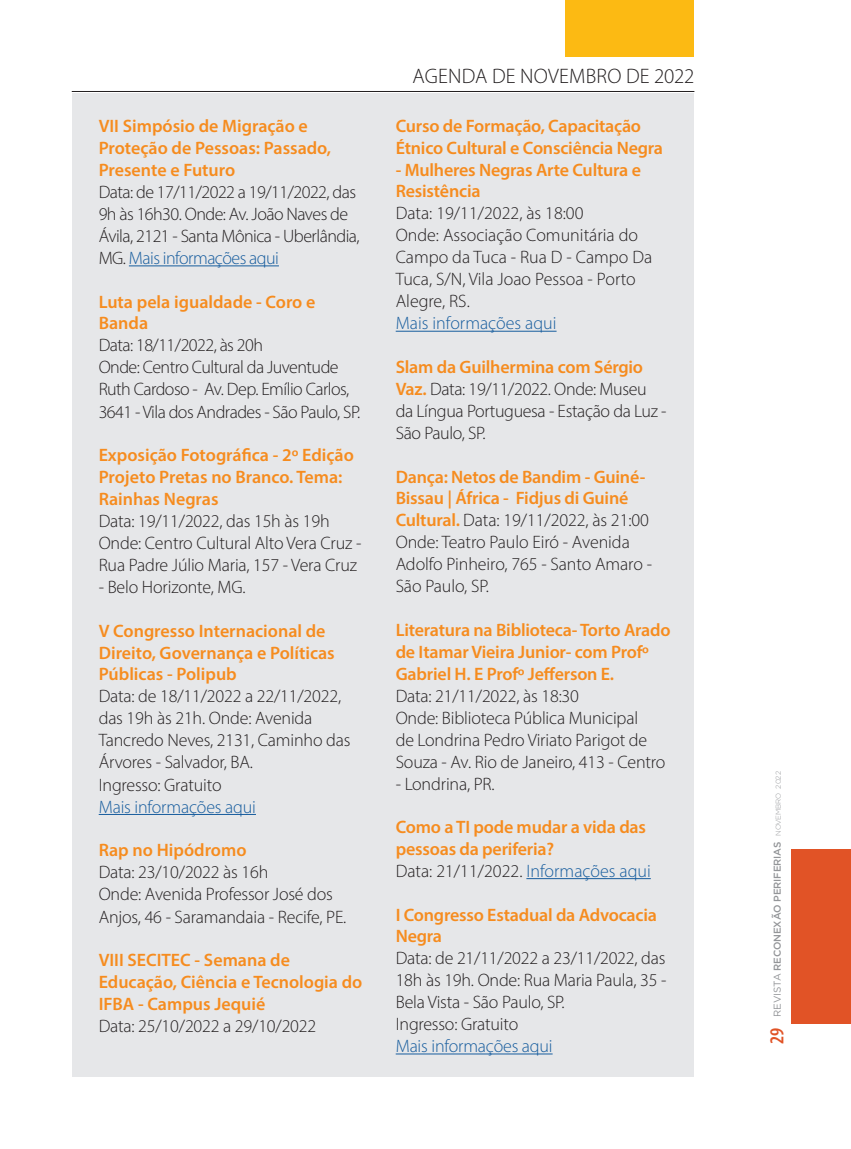
<style>
.page{position:relative;width:851px;height:1149px;background:#fff}
.page>*{position:absolute;margin:0;border:0;box-sizing:border-box;transform-origin:0 0}
.t1{font:300 21px "Myriad Pro";letter-spacing:.01em;color:#231f20}
.t2{font:300 18px/22px "Myriad Pro";letter-spacing:-.01em;color:#231f20}
.t3{font:600 18px/21.8px "Myriad Pro";letter-spacing:-.01em;color:#f68c1f}
.t4{font:300 18px/22px "Myriad Pro";letter-spacing:-.03em;color:#231f20}
.t5{font:300 18px "Myriad Pro";letter-spacing:-.01em;color:#175d9e}
.t6{font:500 9.9px "Gotham";letter-spacing:-.01em;color:#939598}
.s1{color:#175d9e}
.s2{font-weight:600;color:#f68c1f}
.s3{font-weight:300;color:#231f20}
.s4{font-weight:300;color:#175d9e}
.s5{font-family:"Myriad Pro";font-weight:600;font-stretch:condensed;font-size:19.95px;color:#e15326}
.s6{font-weight:400}
.s7{font-weight:300;font-size:7.05px}
</style>
<div class="page">
<div style="left:72px;top:94px;width:621px;height:982px;background:#e6e7e9"></div>
<div style="left:564px;top:1px;width:129px;height:56px;background:#fcba13"></div>
<div style="left:791px;top:848px;width:59px;height:175px;background:#e15326"></div>
<hr style="left:129px;top:265px;width:150px;height:1px;background:#175d9e">
<hr style="left:99px;top:813px;width:157px;height:1px;background:#175d9e">
<hr style="left:72px;top:91px;width:622px;height:1px;background:#231f20">
<hr style="left:395px;top:330px;width:161px;height:1px;background:#175d9e">
<hr style="left:526px;top:877px;width:124px;height:1px;background:#175d9e">
<hr style="left:395px;top:1053px;width:157px;height:1px;background:#175d9e">
<p class="t3" style="left:99px;top:115px;width:234px">VII Simpósio de Migração e<br>Proteção de Pessoas: Passado,<br>Presente e Futuro</p>
<p class="t4" style="left:99px;top:181px;width:262px">Data: de 17/11/2022 a 19/11/2022, das 9h às 16h30. Onde: Av. João Naves de Ávila, 2121 - Santa Mônica - Uberlândia, MG. <span class="s1">Mais informações aqui</span></p>
<p class="t3" style="left:99px;top:290px;width:218px">Luta pela igualdade - Coro e<br>Banda</p>
<p class="t4" style="left:99px;top:334px;width:263px">Data: 18/11/2022, às 20h<br>Onde: Centro Cultural da Juventude Ruth Cardoso - Av. Dep. Emílio Carlos, 3641 - Vila dos Andrades - São Paulo, SP.</p>
<p class="t3" style="left:99px;top:444px;width:256px">Exposição Fotográfica - 2º Edição<br>Projeto Pretas no Branco. Tema:<br>Rainhas Negras</p>
<p class="t2" style="left:99px;top:509px;width:264px">Data: 19/11/2022, das 15h às 19h<br>Onde: Centro Cultural Alto Vera Cruz -<br>Rua Padre Júlio Maria, 157 - Vera Cruz</p>
<p class="t2" style="left:99px;top:575px;width:148px">- Belo Horizonte, MG.</p>
<p class="t3" style="left:99px;top:619px;width:237px">V Congresso Internacional de<br>Direito, Governança e Políticas<br>Públicas - Polipub</p>
<p class="t2" style="left:99px;top:685px;width:253px">Data: de 18/11/2022 a 22/11/2022, das 19h às 21h. Onde: Avenida<br>Tancredo Neves, 2131, Caminho das<br>Árvores - Salvador, BA.<br>Ingresso: Gratuito</p>
<p class="t5" style="left:99px;top:795px;width:159px">Mais informações aqui</p>
<p class="t3" style="left:99px;top:838px;width:149px">Rap no Hipódromo</p>
<p class="t2" style="left:99px;top:861px;width:249px">Data: 23/10/2022 às 16h<br>Onde: Avenida Professor José dos<br>Anjos, 46 - Saramandaia - Recife, PE.</p>
<p class="t3" style="left:99px;top:948px;width:265px">VIII SECITEC - Semana de<br>Educação, Ciência e Tecnologia do<br>IFBA - Campus Jequié</p>
<p class="t2" style="left:99px;top:1014px;width:219px">Data: 25/10/2022 a 29/10/2022</p>
<p class="t1" style="left:412px;top:63px;width:283px">AGENDA DE NOVEMBRO DE 2022</p>
<p class="t3" style="left:395px;top:115px;width:269px">Curso de Formação, Capacitação<br>Étnico Cultural e Consciência Negra</p>
<p class="t3" style="left:395px;top:158px;width:247px">- Mulheres Negras Arte Cultura e<br>Resistência</p>
<p class="t2" style="left:395px;top:202px;width:258px">Data: 19/11/2022, às 18:00<br>Onde: Associação Comunitária do<br>Campo da Tuca - Rua D - Campo Da<br>Tuca, S/N, Vila Joao Pessoa - Porto<br>Alegre, RS.</p>
<p class="t5" style="left:395px;top:312px;width:162px">Mais informações aqui</p>
<p class="t2" style="left:395px;top:356px;width:272px"><span class="s2">Slam da Guilhermina com Sérgio<br>Vaz.</span> Data: 19/11/2022. Onde: Museu da Língua Portuguesa - Estação da Luz -<br>São Paulo, SP.</p>
<p class="t2" style="left:395px;top:465px;width:258px"><span class="s2">Dança: Netos de Bandim - Guiné-<br>Bissau | África - Fidjus di Guiné<br>Cultural.</span> Data: 19/11/2022, às 21:00<br>Onde: Teatro Paulo Eiró - Avenida<br>Adolfo Pinheiro, 765 - Santo Amaro -<br>São Paulo, SP.</p>
<p class="t3" style="left:395px;top:618px;width:276px">Literatura na Biblioteca- Torto Arado de Itamar Vieira Junior- com Profº<br>Gabriel H. E Profº Jefferson E.</p>
<p class="t2" style="left:395px;top:684px;width:271px">Data: 21/11/2022, às 18:30<br>Onde: Biblioteca Pública Municipal<br>de Londrina Pedro Viriato Parigot de Souza - Av. Rio de Janeiro, 413 - Centro</p>
<p class="t2" style="left:395px;top:772px;width:100px">- Londrina, PR.</p>
<p class="t3" style="left:395px;top:815px;width:256px">Como a TI pode mudar a vida das pessoas da periferia?<br><span class="s3">Data: 21/11/2022.</span> <span class="s4">Informações aqui</span></p>
<p class="t3" style="left:395px;top:903px;width:263px">I Congresso Estadual da Advocacia<br>Negra</p>
<p class="t2" style="left:395px;top:946px;width:272px">Data: de 21/11/2022 a 23/11/2022, das<br>18h às 19h. Onde: Rua Maria Paula, 35 -<br>Bela Vista - São Paulo, SP.<br>Ingresso: Gratuito</p>
<p class="t5" style="left:395px;top:1035px;width:158px">Mais informações aqui</p>
<p class="t6" style="left:770px;top:1043px;width:274px;rotate:-90deg"><span class="s5">29</span> <span class="s6">REVISTA</span> RECONEXÃO PERIFERIAS <span class="s7">NOVEMBRO 2022</span></p>
</div>
